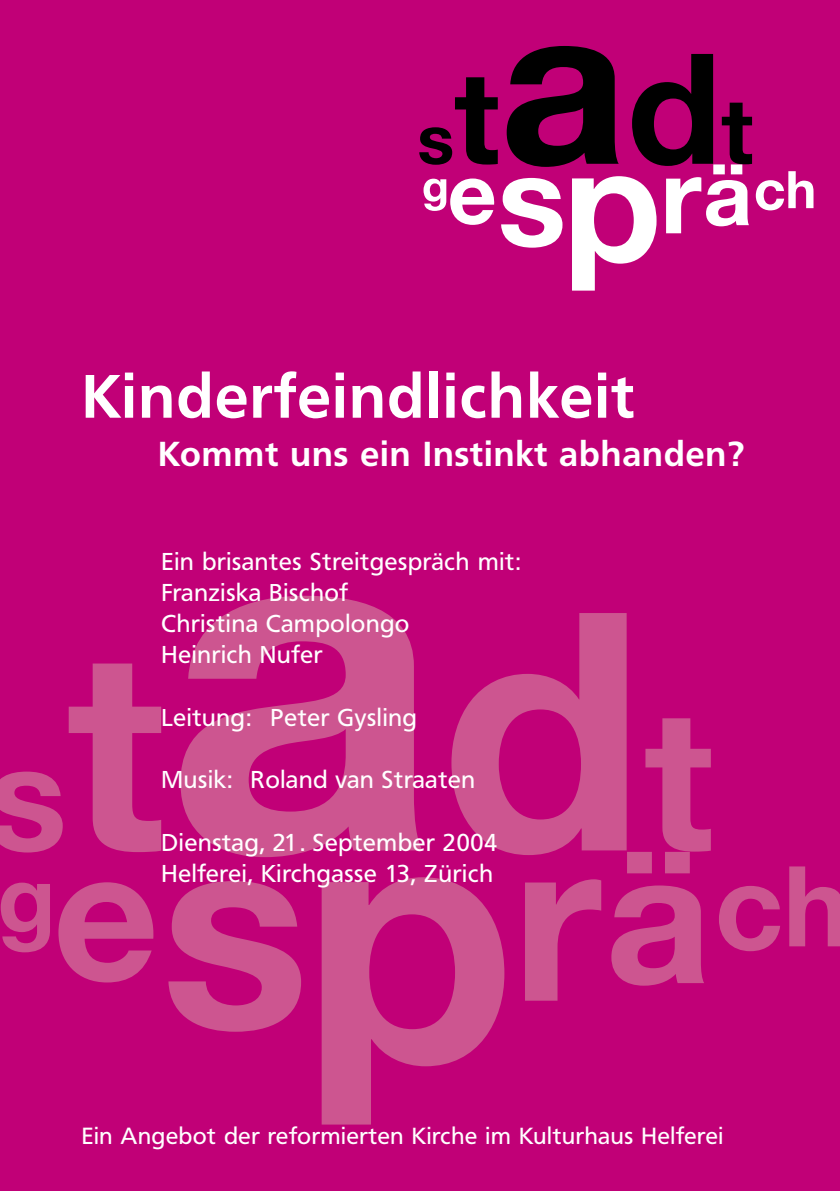
<style>
.page{position:relative;width:840px;height:1191px;background:#fff}
.page>*{position:absolute;margin:0;border:0;box-sizing:border-box;transform-origin:0 0}
.t1{font:700 60.4px "Frutiger BQ";letter-spacing:.03em;color:#fff}
.t2{font:700 34.2px "Frutiger BQ";letter-spacing:.03em;color:#fff}
.t3{font:24.2px "Frutiger BQ";letter-spacing:.03em;color:#fff}
.t4{font:23.2px "Frutiger BQ";letter-spacing:.03em;color:#fff}
</style>
<div class="page">
<div style="left:0;top:0;width:839px;height:1191px;background:#c10077"></div>
<svg style="left:0;top:771px;width:63px;height:81px"></svg>
<svg style="left:69px;top:663px;width:92px;height:189px"></svg>
<svg style="left:180px;top:596px;width:242px;height:261px;fill:#cd5590"></svg>
<svg style="left:451px;top:613px;width:175px;height:242px;fill:#cd5590"></svg>
<svg style="left:1px;top:882px;width:49px;height:70px"></svg>
<svg style="left:58px;top:882px;width:96px;height:100px"></svg>
<svg style="left:168px;top:881px;width:133px;height:150px"></svg>
<svg style="left:321px;top:877px;width:183px;height:247px;fill:#cd5590"></svg>
<svg style="left:525px;top:879px;width:76px;height:121px"></svg>
<svg style="left:611px;top:718px;width:99px;height:267px"></svg>
<svg style="left:719px;top:886px;width:60px;height:65px"></svg>
<svg style="left:789px;top:866px;width:50px;height:80px"></svg>
<svg style="left:419px;top:46px;width:394px;height:244px"></svg>
<p class="t1" style="left:82px;top:360px;width:553px">Kinderfeindlichkeit</p>
<p class="t2" style="left:158px;top:433px;width:587px">Kommt uns ein Instinkt abhanden?</p>
<p class="t3" style="left:161px;top:547px;width:360px">Ein brisantes Streitgespräch mit:</p>
<p class="t3" style="left:161px;top:578px;width:188px">Franziska Bischof</p>
<p class="t3" style="left:161px;top:609px;width:249px">Christina Campolongo</p>
<p class="t3" style="left:161px;top:641px;width:162px">Heinrich Nufer</p>
<p class="t3" style="left:161px;top:703px;width:257px">Leitung: Peter Gysling</p>
<p class="t3" style="left:161px;top:766px;width:315px">Musik: Roland van Straaten</p>
<p class="t3" style="left:161px;top:828px;width:337px">Dienstag, 21. September 2004</p>
<p class="t3" style="left:161px;top:859px;width:333px">Helferei, Kirchgasse 13, Zürich</p>
<p class="t4" style="left:82px;top:1122px;width:642px">Ein Angebot der reformierten Kirche im Kulturhaus Helferei</p>
</div>
